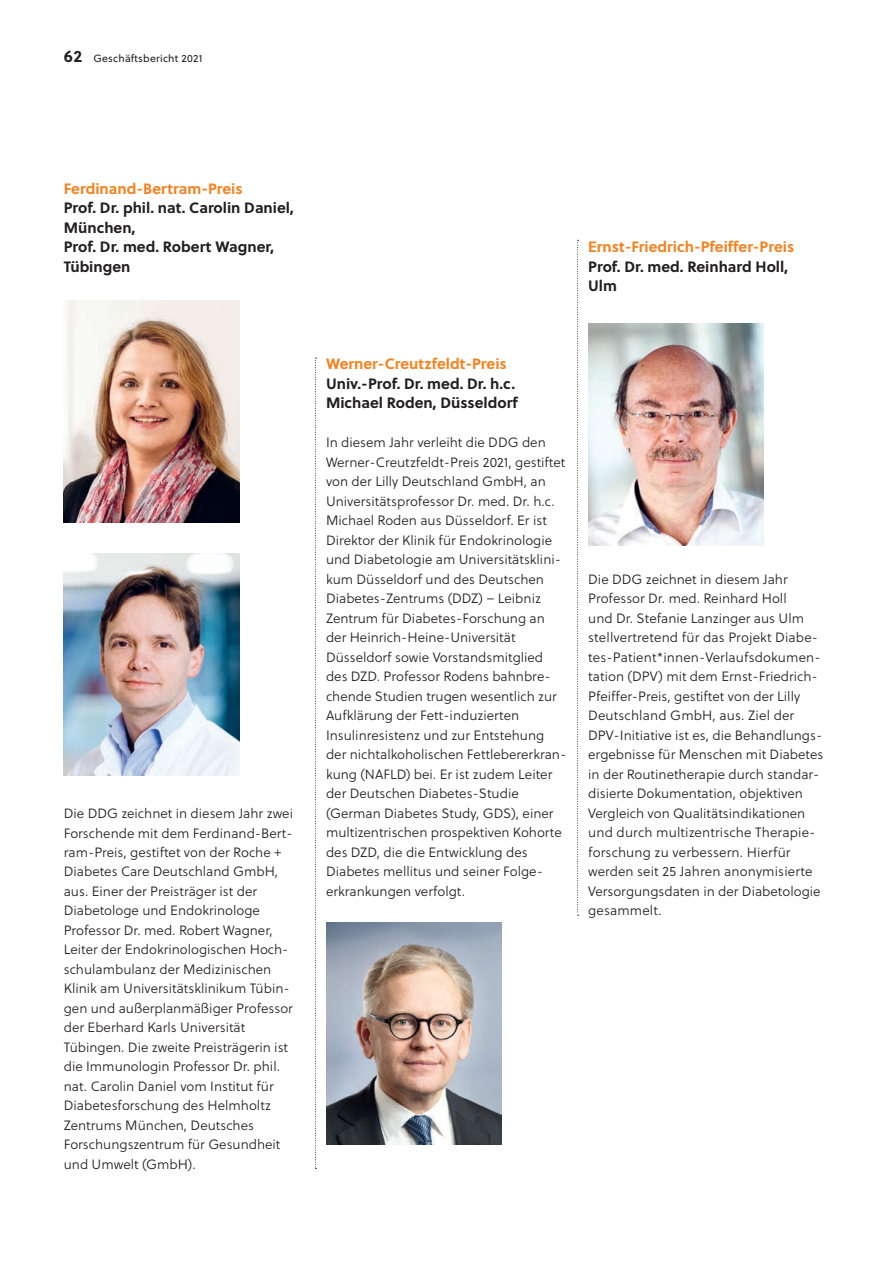
<style>
.page{position:relative;width:893px;height:1263px;background:#fff}
.page>*{position:absolute;margin:0;border:0;box-sizing:border-box;transform-origin:0 0}
.t1{font:700 15px/19.5px "Soleil";color:#231f20}
.t2{font:700 15px "Soleil";color:#f58220}
.t3{font:13.5px/19.5px "Soleil Lt";color:#231f20}
.t4{font:10.5px "Soleil";letter-spacing:.02em;color:#231f20}
.s1{font-weight:700;font-size:16.5px}
</style>
<div class="page">
<svg style="left:577px;top:240px;width:2px;height:676px"></svg>
<svg style="left:315px;top:358px;width:1px;height:811px"></svg>
<img style="left:64px;top:300px;width:175px;height:222px">
<img style="left:64px;top:554px;width:175px;height:222px">
<img style="left:326px;top:922px;width:175px;height:222px">
<img style="left:588px;top:324px;width:176px;height:222px">
<p class="t4" style="left:64px;top:51px;width:140px"><span class="s1">62</span> Geschäftsbericht 2021</p>
<p class="t2" style="left:64px;top:177px;width:180px">Ferdinand-Bertram-Preis</p>
<p class="t1" style="left:64px;top:198px;width:232px">Prof. Dr. phil. nat. Carolin Daniel,<br>München,<br>Prof. Dr. med. Robert Wagner,<br>Tübingen</p>
<p class="t3" style="left:64px;top:803px;width:231px">Die DDG zeichnet in diesem Jahr zwei Forschende mit dem Ferdinand-Bert&shy;ram-Preis, gestiftet von der Roche + Diabetes Care Deutschland GmbH, aus. Einer der Preisträger ist der Diabetologe und Endokrinologe Professor Dr. med. Robert Wagner, Leiter der Endokrinologischen Hoch&shy;schulambulanz der Medizinischen Klinik am Universitätsklinikum Tübin&shy;gen und außerplanmäßiger Professor der Eberhard Karls Universität Tübingen. Die zweite Preisträgerin ist die Immunologin Professor Dr. phil. nat. Carolin Daniel vom Institut für Diabetesforschung des Helmholtz Zentrums München, Deutsches Forschungszentrum für Gesundheit und Umwelt (GmbH).</p>
<p class="t2" style="left:588px;top:235px;width:208px">Ernst-Friedrich-Pfeiffer-Preis</p>
<p class="t1" style="left:588px;top:256px;width:201px">Prof. Dr. med. Reinhard Holl,<br>Ulm</p>
<p class="t2" style="left:326px;top:352px;width:182px">Werner-Creutzfeldt-Preis</p>
<p class="t1" style="left:326px;top:373px;width:193px">Univ.-Prof. Dr. med. Dr. h.c.<br>Michael Roden, Düsseldorf</p>
<p class="t3" style="left:326px;top:433px;width:242px">In diesem Jahr verleiht die DDG den Werner-Creutzfeldt-Preis 2021, gestiftet von der Lilly Deutschland GmbH, an Universitätsprofessor Dr. med. Dr. h.c.<br>Michael Roden aus Düsseldorf. Er ist Direktor der Klinik für Endokrinologie und Diabetologie am Universitätsklini&shy;kum Düsseldorf und des Deutschen Diabetes-Zentrums (DDZ) – Leibniz Zentrum für Diabetes-Forschung an der Heinrich-Heine-Universität Düsseldorf sowie Vorstandsmitglied des DZD. Professor Rodens bahnbre&shy;chende Studien trugen wesentlich zur Aufklärung der Fett-induzierten Insulinresistenz und zur Entstehung der nichtalkoholischen Fettlebererkran&shy;kung (NAFLD) bei. Er ist zudem Leiter der Deutschen Diabetes-Studie (German Diabetes Study, GDS), einer multizentrischen prospektiven Kohorte des DZD, die die Entwicklung des Diabetes mellitus und seiner Folge&shy;erkrankungen verfolgt.</p>
<p class="t3" style="left:588px;top:569px;width:237px">Die DDG zeichnet in diesem Jahr Professor Dr. med. Reinhard Holl<br>und Dr. Stefanie Lanzinger aus Ulm stellvertretend für das Projekt Diabe&shy;tes-Patient*innen-Verlaufsdokumen&shy;tation (DPV) mit dem Ernst-Friedrich-Pfeiffer-Preis, gestiftet von der Lilly Deutschland GmbH, aus. Ziel der DPV-Initiative ist es, die Behandlungs&shy;ergebnisse für Menschen mit Diabetes in der Routinetherapie durch standar&shy;disierte Dokumentation, objektiven Vergleich von Qualitätsindikationen und durch multizentrische Therapie&shy;forschung zu verbessern. Hierfür werden seit 25 Jahren anonymisierte Versorgungsdaten in der Diabetologie gesammelt.</p>
</div>
